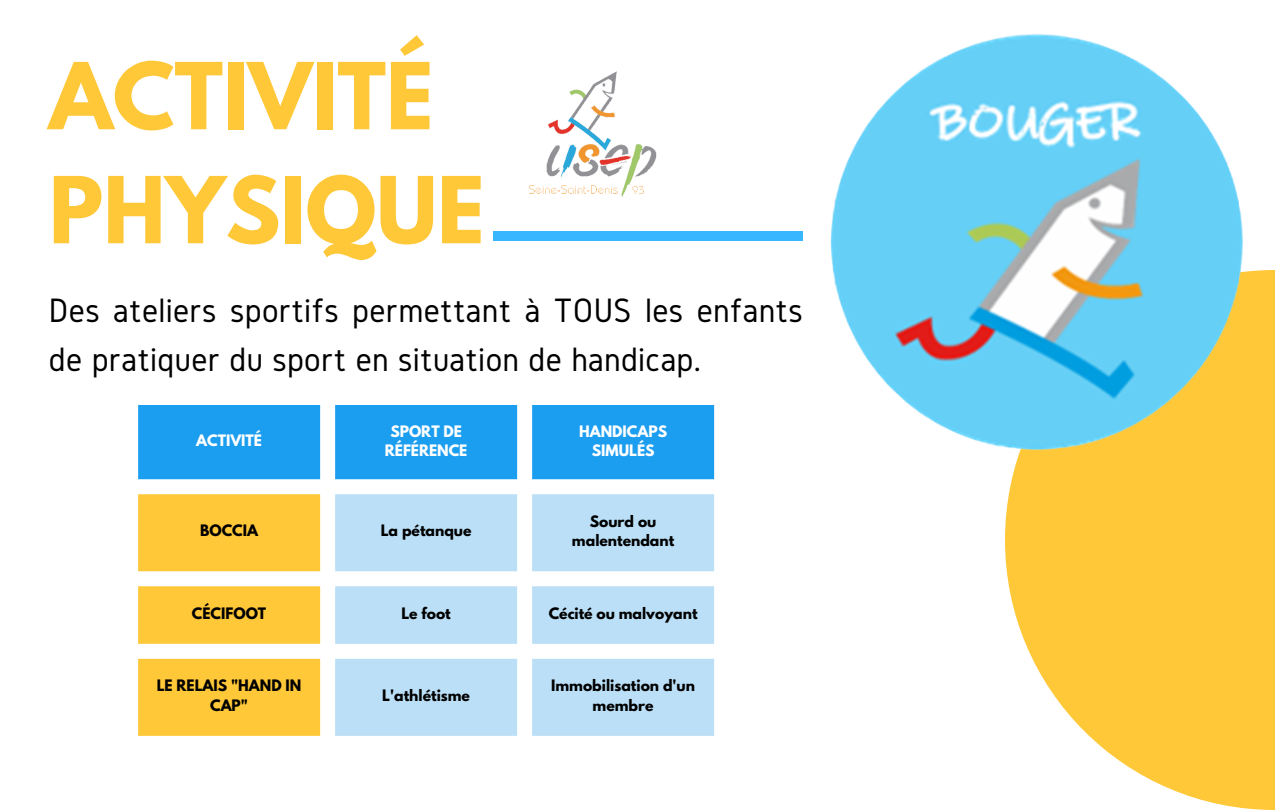
<style>
.page{position:relative;width:1275px;height:810px;background:#fff}
.page>*{position:absolute;margin:0;border:0;box-sizing:border-box;transform-origin:0 0}
.t1{font:700 81.7px/114px "League Spartan";color:#ffc838}
.t2{font:35.2px/49.2px "Gidole";letter-spacing:.01em;color:#000}
.t3{font:700 14px/19.5px "League Spartan";color:#000;text-align:center}
.t4{font:700 14px/19.5px "League Spartan";color:#fff;text-align:center}
</style>
<div class="page">
<svg style="left:1005px;top:270px;width:270px;height:540px;fill:#ffc838"></svg>
<div style="left:493px;top:232px;width:310px;height:9px;background:#38b6ff"></div>
<img style="left:830px;top:34px;width:437px;height:453px">
<img style="left:529px;top:71px;width:128px;height:126px">
<div style="left:138px;top:405px;width:576px;height:74px;background:#1b9df0"></div>
<svg style="left:138px;top:494px;width:182px;height:242px;background:#ffce51"></svg>
<svg style="left:335px;top:494px;width:379px;height:242px;fill:#badff6"></svg>
<h1 class="t1" style="left:49px;top:50px;width:437px">ACTIVITÉ<br>PHYSIQUE</h1>
<h2 class="t2" style="left:49px;top:285px;width:755px">Des ateliers sportifs permettant à TOUS les enfants de pratiquer du sport en situation de handicap.</h2>
<p class="t4" style="left:196px;top:433px;width:67px">ACTIVITÉ</p>
<p class="t4" style="left:385px;top:423px;width:84px">SPORT DE<br>RÉFÉRENCE</p>
<p class="t4" style="left:579px;top:423px;width:90px">HANDICAPS<br>SIMULÉS</p>
<p class="t3" style="left:200px;top:523px;width:59px">BOCCIA</p>
<p class="t3" style="left:381px;top:523px;width:92px">La pétanque</p>
<p class="t3" style="left:572px;top:513px;width:104px">Sourd ou malentendant</p>
<p class="t3" style="left:192px;top:605px;width:76px">CÉCIFOOT</p>
<p class="t3" style="left:401px;top:605px;width:51px">Le foot</p>
<p class="t3" style="left:549px;top:605px;width:150px">Cécité ou malvoyant</p>
<p class="t3" style="left:157px;top:677px;width:146px">LE RELAIS "HAND IN<br>CAP"</p>
<p class="t3" style="left:382px;top:687px;width:89px">L'athlétisme</p>
<p class="t3" style="left:551px;top:677px;width:145px">Immobilisation d'un membre</p>
</div>
